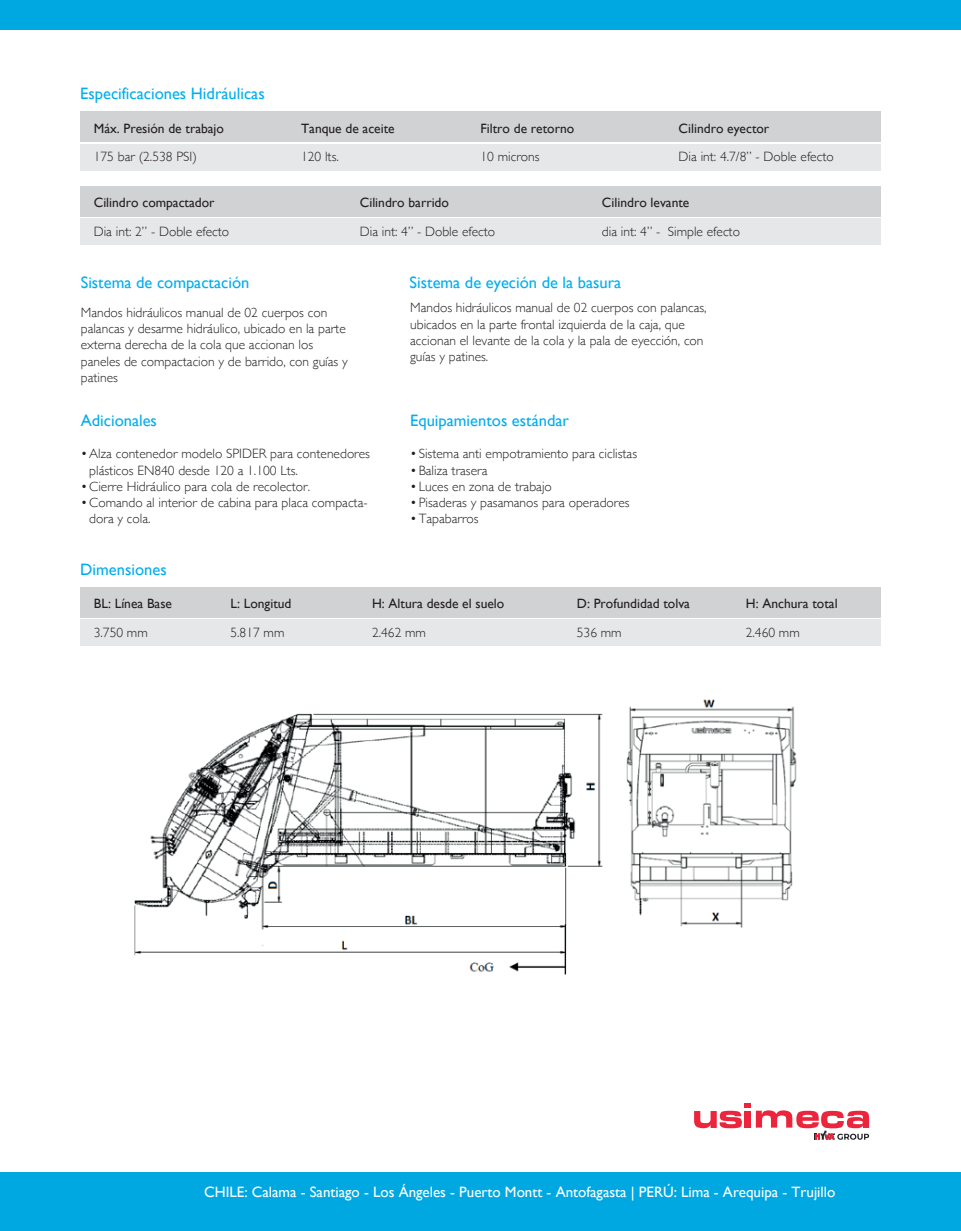
<style>
.page{position:relative;width:961px;height:1231px;background:#fff}
.page>*{position:absolute;margin:0;border:0;box-sizing:border-box;transform-origin:0 0}
.t1{font:16.5px "Gill Sans";color:#00aeef}
.t2{font:15px "Gill Sans";color:#fff}
.t3{font:300 13.5px/16.2px "Gill Sans";color:#231f20}
.t4{font:13.5px "Gill Sans";color:#231f20}
</style>
<div class="page">
<div style="left:0;top:0;width:961px;height:30px;background:#00a8e2"></div>
<div style="left:80px;top:111px;width:800px;height:31px;background:#d1d2d4"></div>
<div style="left:80px;top:144px;width:800px;height:26px;background:#e6e7e9"></div>
<div style="left:80px;top:186px;width:800px;height:30px;background:#d1d2d4"></div>
<div style="left:80px;top:219px;width:800px;height:26px;background:#e6e7e9"></div>
<div style="left:0;top:1172px;width:961px;height:59px;background:#00a8e2"></div>
<svg style="left:694px;top:1103px;width:175px;height:36px"></svg>
<div style="left:80px;top:587px;width:800px;height:30px;background:#d1d2d4"></div>
<div style="left:80px;top:620px;width:800px;height:26px;background:#e6e7e9"></div>
<img style="left:134px;top:699px;width:663px;height:276px">
<p class="t1" style="left:80px;top:84px;width:186px">Especificaciones Hidráulicas</p>
<p class="t4" style="left:94px;top:120px;width:132px">Máx. Presión de trabajo</p>
<p class="t4" style="left:301px;top:120px;width:95px">Tanque de aceite</p>
<p class="t4" style="left:480px;top:120px;width:95px">Filtro de retorno</p>
<p class="t4" style="left:678px;top:120px;width:92px">Cilindro eyector</p>
<p class="t3" style="left:94px;top:148px;width:105px">175 bar (2.538 PSI)</p>
<p class="t3" style="left:301px;top:148px;width:39px">120 lts.</p>
<p class="t3" style="left:480px;top:148px;width:61px">10 microns</p>
<p class="t3" style="left:678px;top:148px;width:157px">Dia int: 4.7/8” - Doble efecto</p>
<p class="t4" style="left:94px;top:195px;width:122px">Cilindro compactador</p>
<p class="t4" style="left:360px;top:195px;width:91px">Cilindro barrido</p>
<p class="t4" style="left:602px;top:195px;width:89px">Cilindro levante</p>
<p class="t3" style="left:94px;top:223px;width:137px">Dia int: 2” - Doble efecto</p>
<p class="t3" style="left:360px;top:223px;width:137px">Dia int: 4” - Doble efecto</p>
<p class="t3" style="left:602px;top:223px;width:140px">dia int: 4” - Simple efecto</p>
<p class="t1" style="left:81px;top:273px;width:170px">Sistema de compactación</p>
<p class="t1" style="left:409px;top:273px;width:213px">Sistema de eyeción de la basura</p>
<p class="t3" style="left:81px;top:304px;width:268px">Mandos hidráulicos manual de 02 cuerpos con palancas y desarme hidráulico, ubicado en la parte externa derecha de la cola que accionan los paneles de compactacion y de barrido, con guías y patines</p>
<p class="t3" style="left:410px;top:299px;width:298px">Mandos hidráulicos manual de 02 cuerpos con palancas, ubicados en la parte frontal izquierda de la caja, que accionan el levante de la cola y la pala de eyección, con guías y patines.</p>
<p class="t1" style="left:81px;top:410px;width:78px">Adicionales</p>
<p class="t3" style="left:89px;top:445px;width:282px;text-indent:-9px">•Alza contenedor modelo SPIDER para contenedores plásticos EN840 desde 120 a 1.100 Lts.</p>
<p class="t3" style="left:81px;top:477px;width:231px">•Cierre Hidráulico para cola de recolector.</p>
<p class="t3" style="left:89px;top:494px;width:280px;text-indent:-9px">•Comando al interior de cabina para placa compacta&shy;dora y cola.</p>
<p class="t1" style="left:410px;top:410px;width:160px">Equipamientos estándar</p>
<p class="t3" style="left:410px;top:445px;width:228px">• Sistema anti empotramiento para ciclistas</p>
<p class="t3" style="left:410px;top:461px;width:79px">•Baliza trasera</p>
<p class="t3" style="left:410px;top:477px;width:143px">• Luces en zona de trabajo</p>
<p class="t3" style="left:410px;top:494px;width:221px">• Pisaderas y pasamanos para operadores</p>
<p class="t3" style="left:410px;top:510px;width:70px">•Tapabarros</p>
<p class="t1" style="left:80px;top:559px;width:88px">Dimensiones</p>
<p class="t4" style="left:94px;top:595px;width:80px">BL: Línea Base</p>
<p class="t4" style="left:230px;top:595px;width:62px">L: Longitud</p>
<p class="t4" style="left:372px;top:595px;width:134px">H: Altura desde el suelo</p>
<p class="t4" style="left:577px;top:595px;width:115px">D: Profundidad tolva</p>
<p class="t3" style="left:94px;top:623px;width:55px">3.750 mm</p>
<p class="t3" style="left:230px;top:623px;width:55px">5.817 mm</p>
<p class="t3" style="left:372px;top:623px;width:55px">2.462 mm</p>
<p class="t3" style="left:577px;top:623px;width:46px">536 mm</p>
<p class="t4" style="left:745px;top:595px;width:93px">H: Anchura total</p>
<p class="t3" style="left:745px;top:623px;width:55px">2.460 mm</p>
<p class="t2" style="left:204px;top:1183px;width:632px">CHILE: Calama - Santiago - Los Ángeles - Puerto Montt - Antofagasta | PERÚ: Lima - Arequipa - Trujillo</p>
</div>
